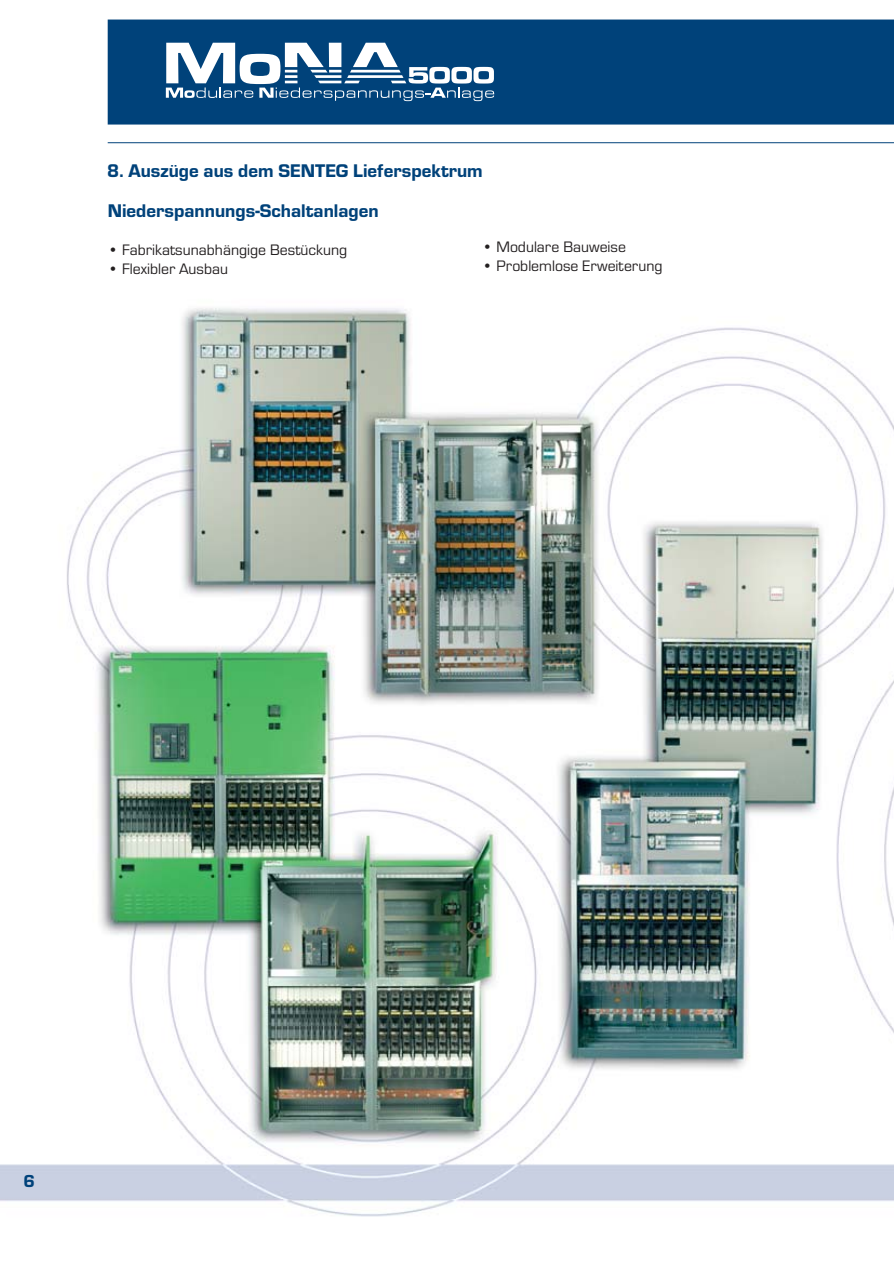
<style>
.page{position:relative;width:894px;height:1264px;background:#fff}
.page>*{position:absolute;margin:0;border:0;box-sizing:border-box;transform-origin:0 0}
.t1{font:800 19.05px "Eurostile T";color:#00427a}
.t2{font:800 18px "Eurostile T";color:#00427a}
.t3{font:15.75px "Eurostile T";color:#231f20}
</style>
<div class="page">
<img style="left:0;top:19px;width:894px;height:1198px">
<hr style="left:108px;top:142px;width:786px;height:1px;background:#00427a">
<div style="left:108px;top:20px;width:786px;height:105px;background:#00427a"></div>
<svg style="left:166px;top:43px;width:328px;height:58px"></svg>
<p class="t1" style="left:107px;top:164px;width:377px">8. Auszüge aus dem SENTEG Lieferspektrum</p>
<p class="t1" style="left:108px;top:203px;width:272px">Niederspannungs-Schaltanlagen</p>
<p class="t3" style="left:108px;top:243px;width:241px">• Fabrikatsunabhängige Bestückung</p>
<p class="t3" style="left:108px;top:262px;width:122px">• Flexibler Ausbau</p>
<p class="t3" style="left:482px;top:241px;width:145px">• Modulare Bauweise</p>
<p class="t3" style="left:482px;top:260px;width:182px">• Problemlose Erweiterung</p>
<p class="t2" style="left:24px;top:1174px;width:13px">6</p>
</div>
